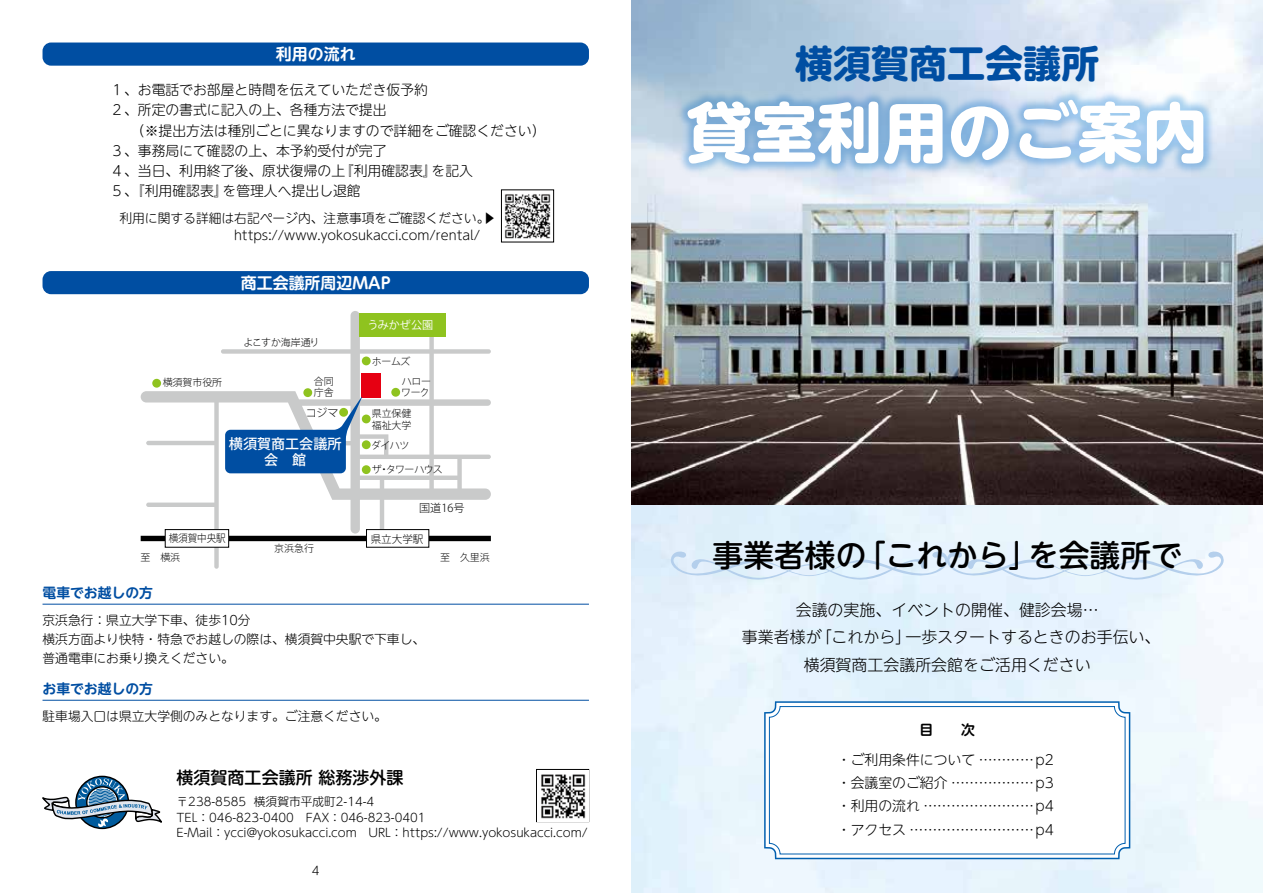
<style>
.page{position:relative;width:1263px;height:893px;background:#fff}
.page>*{position:absolute;margin:0;border:0;box-sizing:border-box;transform-origin:0 0}
.t1{font:700 65.1px "UD Shin M Go Pr 6 N";color:#fff}
.t2{font:700 38.1px "UD Shin M Go Pr 6 N";color:#004ea2}
.t3{font:500 30.75px "UD Shin M Go Pr 6 N";color:#000}
.t4{font:500 16.95px "UD Shin M Go Pr 6 N";color:#000}
.t5{font:300 15.9px/27.5px "UD Shin M Go Pr 6 N";color:#000}
.t6{font:700 15.9px "UD Shin M Go Pr 6 N De";color:#fff}
.t7{font:500 14.1px/17px "Koz Go Pro";color:#fff;text-align:center}
.t8{font:300 13.8px/23.1px "UD Shin M Go Pr 6 N";color:#000;text-align:justify}
.t9{font:700 13.8px "UD Shin M Go Pr 6 N De";color:#004ea2}
.t10{font:700 13.8px "UD Shin M Go Pr 6 N De";color:#000}
.t11{font:300 12.75px/19.2px "UD Shin M Go Pr 6 N";color:#000}
.t12{font:300 11.7px/15.8px "UD Shin M Go Pr 6 N";color:#000}
.t13{font:300 11.1px "Koz Go Pro";color:#000}
.t14{font:11.1px "Koz Go Pro";color:#fff}
.t15{font:300 10.5px "Koz Go Pro";color:#000;scale:.9 1}
.t16{font:300 10.5px "Koz Go Pro";color:#000}
.t17{font:300 9.9px/11.1px "Koz Go Pro";color:#000}
</style>
<div class="page">
<img style="left:631px;top:0;width:632px;height:505px">
<svg style="left:670px;top:551px;width:554px;height:31px"></svg>
<div style="left:764px;top:701px;width:366px;height:158px;border:10px solid #005faf;border-radius:11px"></div>
<div style="left:766px;top:703px;width:363px;height:155px;border:8px solid #fff;border-radius:11px"></div>
<div style="left:769px;top:707px;width:356px;height:147px;background:#fff;border-radius:11px"></div>
<div style="left:769px;top:706px;width:356px;height:148px;border:1px solid #005faf;border-radius:11px"></div>
<div style="left:43px;top:271px;width:546px;height:23px;background:#004ea2;border-radius:9px"></div>
<img style="left:631px;top:40px;width:632px;height:200px">
<svg style="left:141px;top:311px;width:350px;height:258px"></svg>
<div style="left:360px;top:313px;width:86px;height:23px;background:#8fc31f"></div>
<div style="left:152px;top:379px;width:9px;height:9px;background:#8fc31f;border-radius:50%"></div>
<div style="left:303px;top:388px;width:9px;height:9px;background:#8fc31f;border-radius:50%"></div>
<div style="left:362px;top:357px;width:9px;height:8px;background:#8fc31f;border-radius:50%"></div>
<div style="left:391px;top:388px;width:9px;height:9px;background:#8fc31f;border-radius:50%"></div>
<div style="left:362px;top:415px;width:9px;height:8px;background:#8fc31f;border-radius:50%"></div>
<div style="left:362px;top:440px;width:9px;height:9px;background:#8fc31f;border-radius:50%"></div>
<div style="left:361px;top:373px;width:20px;height:24px;background:#e60012"></div>
<svg style="left:225px;top:396px;width:137px;height:77px"></svg>
<div style="left:362px;top:465px;width:9px;height:9px;background:#8fc31f;border-radius:50%"></div>
<div style="left:165px;top:530px;width:64px;height:17px;background:#fff"></div>
<div style="left:165px;top:529px;width:64px;height:18px;border:1px solid #000"></div>
<div style="left:366px;top:530px;width:63px;height:17px;background:#fff"></div>
<div style="left:366px;top:529px;width:63px;height:18px;border:1px solid #000"></div>
<div style="left:339px;top:408px;width:9px;height:9px;background:#8fc31f;border-radius:50%"></div>
<svg style="left:42px;top:775px;width:120px;height:52px"></svg>
<hr style="left:43px;top:604px;width:546px;height:1px;background:#004ea2">
<hr style="left:43px;top:700px;width:546px;height:1px;background:#004ea2">
<div style="left:43px;top:43px;width:546px;height:23px;background:#004ea2;border-radius:9px"></div>
<div style="left:536px;top:769px;width:53px;height:53px;border:1px solid #000"></div>
<img style="left:537px;top:770px;width:51px;height:51px">
<img style="left:504px;top:194px;width:47px;height:45px">
<div style="left:501px;top:190px;width:53px;height:52px;border:1px solid #000"></div>
<p class="t6" style="left:276px;top:40px;width:81px">利用の流れ</p>
<p class="t8" style="left:110px;top:78px;width:319px">１、お電話でお部屋と時間を伝えていただき仮予約</p>
<p class="t8" style="left:110px;top:98px;width:278px">２、所定の書式に記入の上、各種方法で提出</p>
<p class="t8" style="left:110px;top:118px;width:437px">　　（※提出方法は種別ごとに異なりますので詳細をご確認ください(</p>
<p class="t8" style="left:110px;top:138px;width:278px">３、事務局にて確認の上、本予約受付が完了</p>
<p class="t8" style="left:432px;top:158px;width:43px">を記入</p>
<p class="t8" style="left:340px;top:158px;width:98px">『利用確認表』</p>
<p class="t8" style="left:222px;top:160px;width:140px;line-height:20.2px;text-indent:-112px">４、当日、利用終了後、原状復帰の上を管理人へ提出し退館</p>
<p class="t8" style="left:110px;top:179px;width:119px">５、『利用確認表』</p>
<p class="t11" style="left:234px;top:208px;width:263px;line-height:17.5px;text-indent:-115px">利用に関する詳細は右記ページ内、注意事項をご確認ください ▶。https://www.yokosukacci.com/rental/</p>
<p class="t6" style="left:241px;top:269px;width:151px">商工会議所周辺MAP</p>
<p class="t17" style="left:163px;top:377px;width:61px">横須賀市役所</p>
<p class="t17" style="left:244px;top:337px;width:77px">よこすか海岸通り</p>
<p class="t17" style="left:314px;top:375px;width:21px">合同</p>
<p class="t17" style="left:314px;top:387px;width:21px">庁舎</p>
<p class="t13" style="left:306px;top:405px;width:34px">コジマ</p>
<p class="t7" style="left:229px;top:436px;width:114px">横須賀商工会議所会　館</p>
<p class="t15" style="left:169px;top:531px;width:65px">横須賀中央駅</p>
<p class="t17" style="left:141px;top:552px;width:41px">至　横浜</p>
<p class="t9" style="left:43px;top:581px;width:112px">電車でお越しの方</p>
<p class="t17" style="left:274px;top:543px;width:41px">京浜急行</p>
<p class="t14" style="left:368px;top:318px;width:67px">うみかぜ公園</p>
<p class="t17" style="left:372px;top:356px;width:40px">ホームズ</p>
<p class="t17" style="left:401px;top:376px;width:31px">ハローワーク</p>
<p class="t17" style="left:372px;top:408px;width:41px">県立保健福祉大学</p>
<p class="t17" style="left:371px;top:440px;width:40px">ダイハツ</p>
<p class="t17" style="left:386px;top:464px;width:58px">タワーハウス</p>
<p class="t17" style="left:372px;top:464px;width:11px">ザ</p>
<p class="t17" style="left:379px;top:464px;width:11px">・</p>
<p class="t13" style="left:419px;top:501px;width:47px">国道16号</p>
<p class="t17" style="left:440px;top:552px;width:51px">至　久里浜</p>
<p class="t16" style="left:371px;top:532px;width:54px">県立大学駅</p>
<p class="t11" style="left:43px;top:609px;width:384px">京浜急行：県立大学下車、徒歩10分<br>横浜方面より快特・特急でお越しの際は、横須賀中央駅で下車し、普通電車にお乗り換えください。</p>
<p class="t9" style="left:43px;top:677px;width:112px">お車でお越しの方</p>
<p class="t11" style="left:43px;top:705px;width:346px">駐車場入口は県立大学側のみとなります。ご注意ください。</p>
<p class="t4" style="left:177px;top:763px;width:228px">横須賀商工会議所総務渉外課</p>
<p class="t12" style="left:254px;top:793px;width:122px">横須賀市平成町2-14-4</p>
<p class="t12" style="left:177px;top:793px;width:412px">〒238-8585<br>TEL：046-823-0400　FAX：046-823-0401<br>E-Mail：ycci@yokosukacci.com　URL：https://www.yokosukacci.com/</p>
<p class="t12" style="left:312px;top:862px;width:9px">4</p>
<h2 class="t2" style="left:795px;top:31px;width:306px">横須賀商工会議所</h2>
<h1 class="t1" style="left:687px;top:76px;width:523px">貸室利用のご案内</h1>
<h3 class="t3" style="left:713px;top:529px;width:155px">事業者様の</h3>
<h3 class="t3" style="left:855px;top:529px;width:186px">「これから」</h3>
<h3 class="t3" style="left:1028px;top:529px;width:155px">を会議所で</h3>
<p class="t5" style="left:905px;top:595px;width:257px;text-indent:-110px">会議の実施、イベントの開催、健診会場...<br>一歩スタートするときのお手伝い、</p>
<p class="t5" style="left:804px;top:622px;width:289px;text-indent:-62px">事業者様が<br>横須賀商工会議所会館をご活用ください</p>
<p class="t5" style="left:816px;top:622px;width:97px">「これから」</p>
<p class="t10" style="left:919px;top:718px;width:57px">目　　次</p>
<p class="t8" style="left:837px;top:748px;width:218px">・ご利用条件について …………p2・会議室のご紹介 ………………p3・利用の流れ ……………………p4・アクセス ………………………p4</p>
</div>
